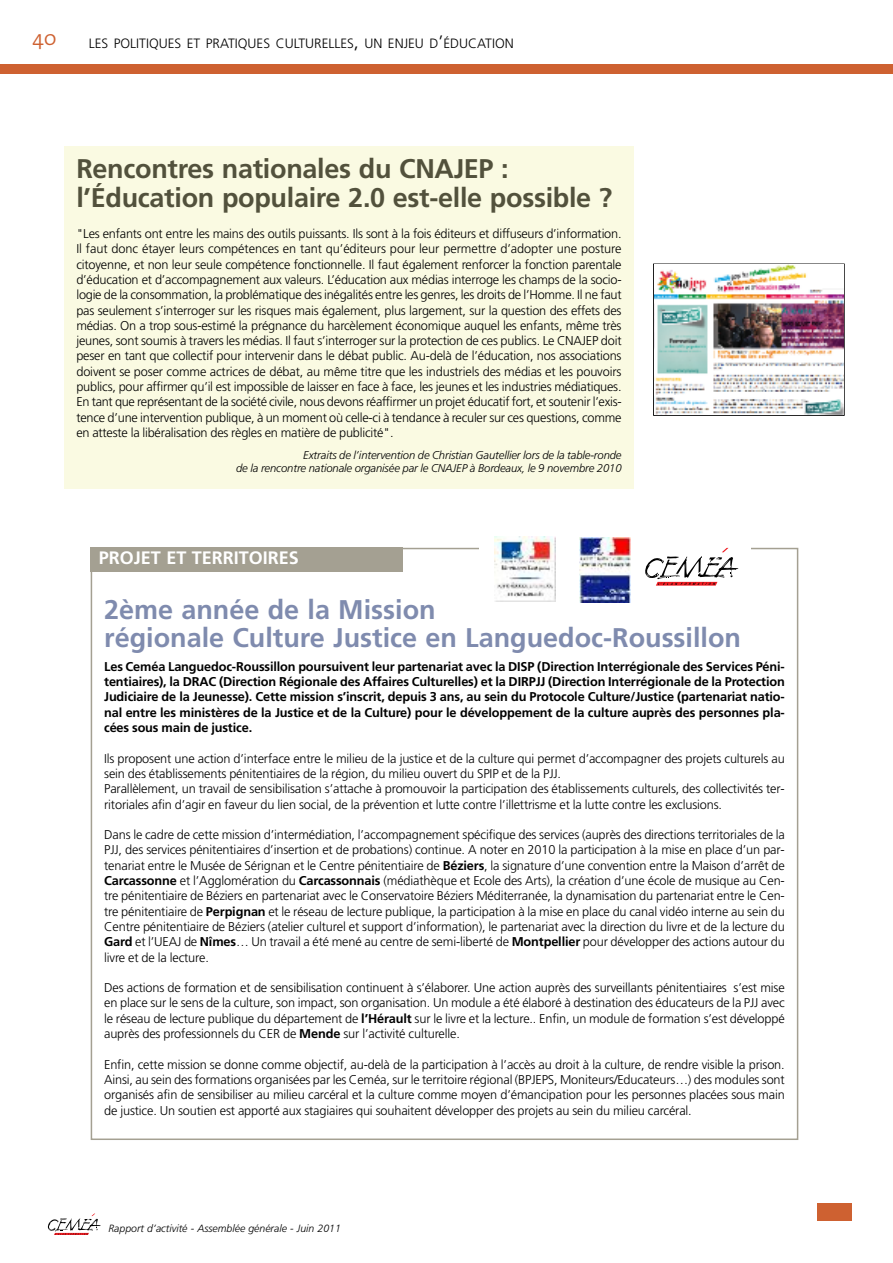
<style>
.page{position:relative;width:893px;height:1263px;background:#fff}
.page>*{position:absolute;margin:0;border:0;box-sizing:border-box;transform-origin:0 0}
.t1{font:700 27px/28.5px "Frutiger";letter-spacing:-.01em;color:#52513c}
.t2{font:700 27px/28.5px "Frutiger";color:#7f8bae}
.t3{font:300 21px "The Mix";color:#ce6131}
.t4{font:700 18px "Frutiger";color:#fff}
.t5{font:300 13.5px "Frutiger";color:#000}
.t6{font:300 12.75px/15.3px "Frutiger";letter-spacing:-.01em;color:#000;text-align:justify}
.t7{font:700 12.75px/15.3px "Frutiger";letter-spacing:-.01em;color:#000;text-align:justify}
.t8{font:italic 300 11.25px/13.5px "Frutiger";letter-spacing:-.01em;color:#000;text-align:right}
.t9{font:italic 300 10.5px "Frutiger";color:#000}
.s1{font-size:18px}
.s2{font-weight:700}
</style>
<div class="page">
<div style="left:0;top:65px;width:892px;height:9px;background:#ce6131"></div>
<svg style="left:48px;top:1213px;width:53px;height:21px"></svg>
<div style="left:817px;top:1203px;width:34px;height:17px;background:#ce6131"></div>
<div style="left:64px;top:146px;width:570px;height:343px;background:#fafae2"></div>
<div style="left:90px;top:547px;width:313px;height:24px;background:#a4a092"></div>
<img style="left:494px;top:536px;width:61px;height:65px">
<img style="left:579px;top:538px;width:52px;height:64px">
<svg style="left:645px;top:548px;width:93px;height:38px"></svg>
<img style="left:654px;top:264px;width:190px;height:151px">
<h2 class="t3" style="left:32px;top:21px;width:26px">40</h2>
<p class="t5" style="left:89px;top:35px;width:426px">LES POLITIQUES ET PRATIQUES CULTURELLES<span class="s1">,</span> UN ENJEU D<span class="s1">’</span>ÉDUCATION</p>
<h1 class="t1" style="left:76px;top:154px;width:538px">Rencontres nationales du CNAJEP : l’Éducation populaire 2.0 est-elle possible ?</h1>
<p class="t6" style="left:76px;top:226px;width:547px">"Les enfants ont entre les mains des outils puissants. Ils sont à la fois éditeurs et diffuseurs d’information.<br>Il faut donc étayer leurs compétences en tant qu’éditeurs pour leur permettre d’adopter une posture citoyenne, et non leur seule compétence fonctionnelle. Il faut également renforcer la fonction parentale d’éducation et d’accompagnement aux valeurs. L’éducation aux médias interroge les champs de la socio&shy;logie de la consommation, la problématique des inégalités entre les genres, les droits de l’Homme. Il ne faut pas seulement s’interroger sur les risques mais également, plus largement, sur la question des effets des médias. On a trop sous-estimé la prégnance du harcèlement économique auquel les enfants, même très jeunes, sont soumis à travers les médias. Il faut s’interroger sur la protection de ces publics. Le CNAJEP doit peser en tant que collectif pour intervenir dans le débat public. Au-delà de l’éducation, nos associations doivent se poser comme actrices de débat, au même titre que les industriels des médias et les pouvoirs publics, pour affirmer qu’il est impossible de laisser en face à face, les jeunes et les industries médiatiques.<br>En tant que représentant de la société civile, nous devons réaffirmer un projet éducatif fort, et soutenir l’exis&shy;tence d’une intervention publique, à un moment où celle-ci à tendance à reculer sur ces questions, comme en atteste la libéralisation des règles en matière de publicité".</p>
<p class="t8" style="left:236px;top:448px;width:387px">Extraits de l’intervention de Christian Gautellier lors de la table-ronde<br>de la rencontre nationale organisée par le CNAJEP à Bordeaux, le 9 novembre 2010</p>
<h3 class="t4" style="left:99px;top:547px;width:202px">PROJET ET TERRITOIRES</h3>
<h1 class="t2" style="left:104px;top:595px;width:638px">2ème année de la Mission<br>régionale Culture Justice en Languedoc-Roussillon</h1>
<p class="t7" style="left:104px;top:659px;width:682px">Les Ceméa Languedoc-Roussillon poursuivent leur partenariat avec la DISP (Direction Interrégionale des Services Péni&shy;tentiaires), la DRAC (Direction Régionale des Affaires Culturelles) et la DIRPJJ (Direction Interrégionale de la Protection Judiciaire de la Jeunesse). Cette mission s’inscrit, depuis 3 ans, au sein du Protocole Culture/Justice (partenariat natio&shy;nal entre les ministères de la Justice et de la Culture) pour le développement de la culture auprès des personnes pla&shy;cées sous main de justice.</p>
<p class="t6" style="left:104px;top:750px;width:682px;text-align:left">Ils proposent une action d’interface entre le milieu de la justice et de la culture qui permet d’accompagner des projets culturels au sein des établissements pénitentiaires de la région, du milieu ouvert du SPIP et de la PJJ.<br>Parallèlement, un travail de sensibilisation s’attache à promouvoir la participation des établissements culturels, des collectivités ter&shy;ritoriales afin d’agir en faveur du lien social, de la prévention et lutte contre l’illettrisme et la lutte contre les exclusions.</p>
<p class="t6" style="left:104px;top:827px;width:682px">Dans le cadre de cette mission d’intermédiation, l’accompagnement spécifique des services (auprès des directions territoriales de la PJJ, des services pénitentiaires d’insertion et de probations) continue. A noter en 2010 la participation à la mise en place d’un par&shy;tenariat entre le Musée de Sérignan et le Centre pénitentiaire de <span class="s2">Béziers</span>, la signature d’une convention entre la Maison d’arrêt de <span class="s2">Carcassonne</span> et l’Agglomération du <span class="s2">Carcassonnais</span> (médiathèque et Ecole des Arts), la création d’une école de musique au Cen&shy;tre pénitentiaire de Béziers en partenariat avec le Conservatoire Béziers Méditerranée, la dynamisation du partenariat entre le Cen&shy;tre pénitentiaire de <span class="s2">Perpignan</span> et le réseau de lecture publique, la participation à la mise en place du canal vidéo interne au sein du Centre pénitentiaire de Béziers (atelier culturel et support d’information), le partenariat avec la direction du livre et de la lecture du <span class="s2">Gard</span> et l’UEAJ de <span class="s2">Nîmes</span>… Un travail a été mené au centre de semi-liberté de <span class="s2">Montpellier</span> pour développer des actions autour du livre et de la lecture.</p>
<p class="t6" style="left:104px;top:980px;width:682px">Des actions de formation et de sensibilisation continuent à s’élaborer. Une action auprès des surveillants pénitentiaires s’est mise en place sur le sens de la culture, son impact, son organisation. Un module a été élaboré à destination des éducateurs de la PJJ avec le réseau de lecture publique du département de <span class="s2">l’Hérault</span> sur le livre et la lecture.. Enfin, un module de formation s’est développé auprès des professionnels du CER de <span class="s2">Mende</span> sur l’activité culturelle.</p>
<p class="t6" style="left:104px;top:1056px;width:682px">Enfin, cette mission se donne comme objectif, au-delà de la participation à l’accès au droit à la culture, de rendre visible la prison.<br>Ainsi, au sein des formations organisées par les Ceméa, sur le territoire régional (BPJEPS, Moniteurs/Educateurs…) des modules sont organisés afin de sensibiliser au milieu carcéral et la culture comme moyen d’émancipation pour les personnes placées sous main de justice. Un soutien est apporté aux stagiaires qui souhaitent développer des projets au sein du milieu carcéral.</p>
<p class="t9" style="left:108px;top:1223px;width:234px">Rapport d’activité - Assemblée générale - Juin 2011</p>
</div>
